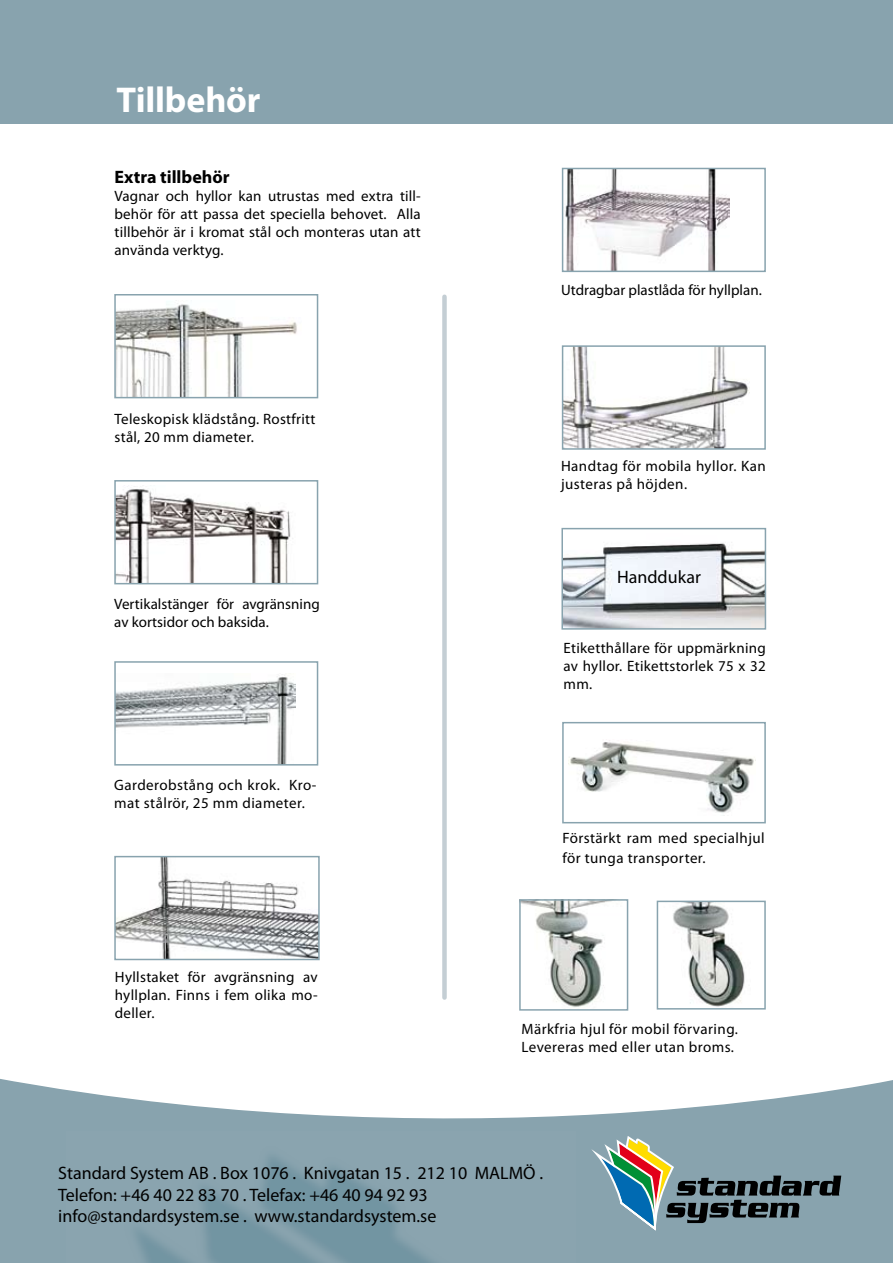
<style>
.page{position:relative;width:893px;height:1263px;background:#fff}
.page>*{position:absolute;margin:0;border:0;box-sizing:border-box;transform-origin:0 0}
.t1{font:700 36px "Myriad Pro";letter-spacing:-.005em;color:#fff}
.t2{font:18px/21.6px "Myriad Pro";color:#000}
.t3{font:700 18px "Myriad Pro";color:#000}
.t4{font:15px/18px "Myriad Pro";letter-spacing:.02em;color:#000}
.t5{font:15px/18px "Myriad Pro";color:#000}
.t6{font:700 15px "Myriad Pro";color:#000}
</style>
<div class="page">
<svg style="left:0;top:1079px;width:893px;height:184px"></svg>
<svg style="left:591px;top:1136px;width:250px;height:94px;background:#758b90"></svg>
<div style="left:0;top:0;width:893px;height:124px;background:#88a3ae"></div>
<img style="left:564px;top:542px;width:199px;height:85px">
<div style="left:561px;top:528px;width:205px;height:102px;border:2px solid #88a3ae"></div>
<img style="left:117px;top:674px;width:179px;height:88px">
<div style="left:114px;top:661px;width:204px;height:104px;border:2px solid #88a3ae"></div>
<img style="left:117px;top:303px;width:180px;height:92px">
<div style="left:114px;top:294px;width:204px;height:104px;border:2px solid #88a3ae"></div>
<img style="left:565px;top:348px;width:184px;height:99px">
<div style="left:562px;top:345px;width:204px;height:105px;border:2px solid #88a3ae"></div>
<img style="left:568px;top:740px;width:188px;height:73px">
<div style="left:562px;top:722px;width:204px;height:101px;border:2px solid #88a3ae"></div>
<img style="left:565px;top:171px;width:165px;height:98px">
<div style="left:562px;top:168px;width:204px;height:104px;border:2px solid #88a3ae"></div>
<img style="left:522px;top:902px;width:83px;height:105px">
<div style="left:519px;top:899px;width:109px;height:112px;border:2px solid #88a3ae"></div>
<img style="left:673px;top:904px;width:72px;height:102px">
<div style="left:657px;top:901px;width:109px;height:108px;border:2px solid #88a3ae"></div>
<img style="left:117px;top:859px;width:200px;height:98px">
<div style="left:114px;top:856px;width:206px;height:104px;border:2px solid #88a3ae"></div>
<img style="left:117px;top:486px;width:176px;height:95px">
<div style="left:114px;top:480px;width:204px;height:104px;border:2px solid #88a3ae"></div>
<div style="left:442px;top:297px;width:5px;height:700px;background:#c4ced4"></div>
<h1 class="t1" style="left:116px;top:77px;width:146px">Tillbehör</h1>
<p class="t3" style="left:115px;top:166px;width:117px">Extra tillbehör</p>
<p class="t4" style="left:115px;top:187px;width:308px;text-align:justify">Vagnar och hyllor kan utrustas med extra till&shy;behör för att passa det speciella behovet. Alla tillbehör är i kromat stål och monteras utan att använda verktyg.</p>
<p class="t4" style="left:114px;top:410px;width:202px">Teleskopisk klädstång. Rostfritt stål, 20 mm diameter.</p>
<p class="t5" style="left:114px;top:595px;width:207px">Vertikalstänger för avgränsning av kortsidor och baksida.</p>
<p class="t4" style="left:114px;top:775px;width:204px">Garderobstång och krok. Kro&shy;mat stålrör, 25 mm diameter.</p>
<p class="t4" style="left:115px;top:967px;width:204px;text-align:justify">Hyllstaket för avgränsning av hyllplan. Finns i fem olika mo&shy;deller.</p>
<p class="t5" style="left:561px;top:281px;width:202px">Utdragbar plastlåda för hyllplan.</p>
<p class="t4" style="left:561px;top:457px;width:206px">Handtag för mobila hyllor. Kan justeras på höjden.</p>
<p class="t2" style="left:617px;top:566px;width:85px">Handdukar</p>
<p class="t4" style="left:564px;top:638px;width:204px;text-align:justify">Etiketthållare för uppmärkning av hyllor. Etikettstorlek 75 x 32 mm.</p>
<p class="t4" style="left:562px;top:827px;width:204px;line-height:19.8px">Förstärkt ram med specialhjul för tunga transporter.</p>
<p class="t4" style="left:521px;top:1019px;width:218px">Märkfria hjul för mobil förvaring.<br>Levereras med eller utan broms.</p>
<p class="t2" style="left:58px;top:1162px;width:486px">Standard System AB . Box 1076 . Knivgatan 15 . 212 10 MALMÖ .<br>Telefon: +46 40 22 83 70 . Telefax: +46 40 94 92 93 info@standardsystem.se . www.standardsystem.se</p>
<p class="t6" style="left:64px;top:1208px;width:10px">8</p>
</div>
